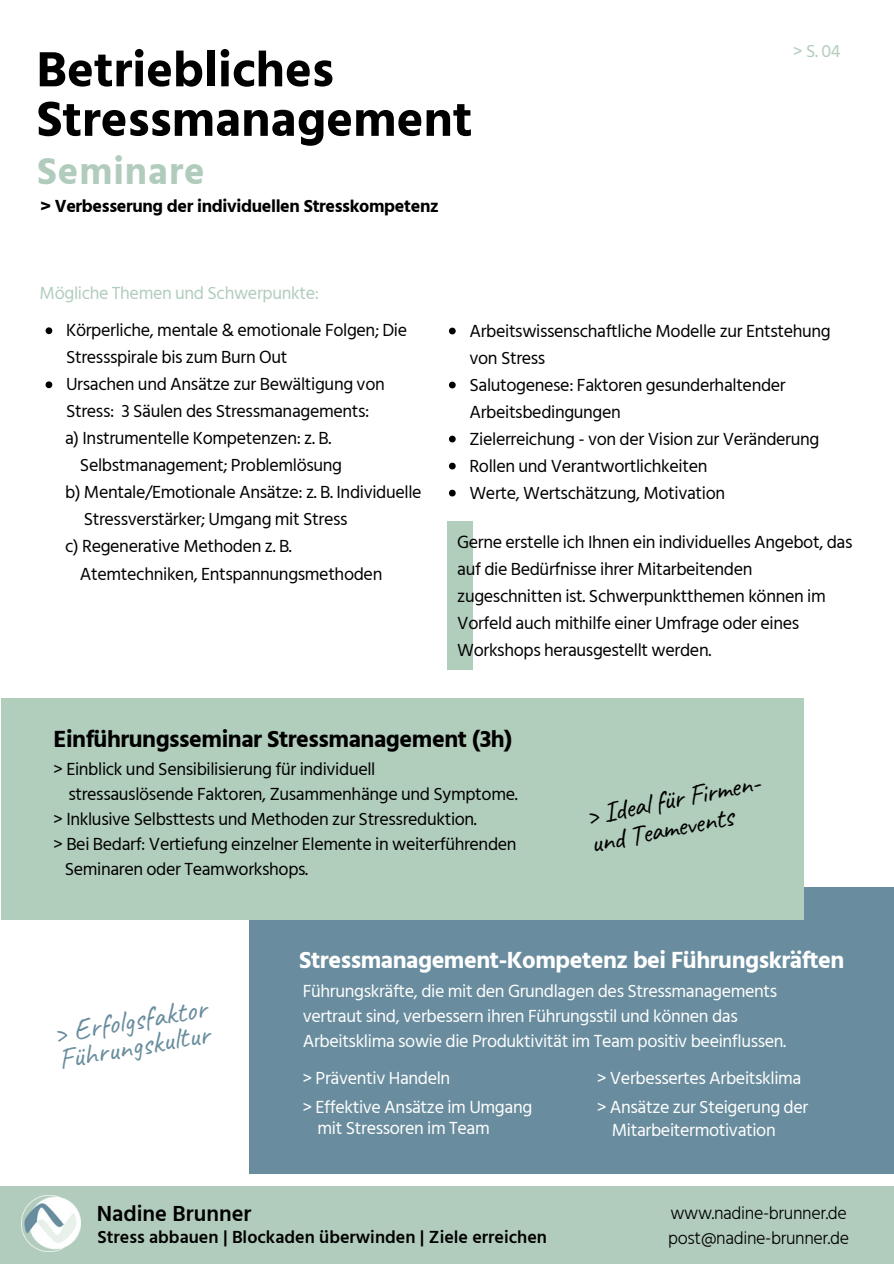
<style>
.page{position:relative;width:894px;height:1264px;background:#fff}
.page>*{position:absolute;margin:0;border:0;box-sizing:border-box;transform-origin:0 0}
.t1{font:700 50.55px/49.5px "Hind Siliguri";color:#000}
.t2{font:700 38.55px "Hind Siliguri";letter-spacing:.025em;color:#b1ccbc}
.t3{font:29.7px/26px "Caveat";color:#698d9e}
.t4{font:28.5px/28.2px "Caveat";color:#000}
.t5{font:700 24px "Hind Siliguri";letter-spacing:-.02em;color:#fff}
.t6{font:700 24px "Hind Siliguri";letter-spacing:-.02em;color:#000}
.t7{font:600 22.35px "Hind Siliguri";color:#000}
.t8{font:18px/27px "Hind Siliguri";letter-spacing:-.02em;color:#000}
.t9{font:18px/24.8px "Hind Siliguri";letter-spacing:-.02em;color:#fff}
.t10{font:600 18px "Hind Siliguri";color:#000}
.t11{font:700 18px "Hind Siliguri";letter-spacing:-.02em;color:#000}
.t12{font:300 18px "Hind Siliguri";letter-spacing:-.02em;color:#000}
.t13{font:18px "Hind Siliguri";letter-spacing:-.02em;color:#b1ccbc}
</style>
<div class="page">
<svg style="left:46px;top:327px;width:6px;height:7px"></svg>
<svg style="left:46px;top:381px;width:6px;height:7px"></svg>
<div style="left:249px;top:887px;width:644px;height:287px;background:#698d9e"></div>
<div style="left:2px;top:697px;width:802px;height:222px;background:#b1cdbc"></div>
<svg style="left:449px;top:327px;width:6px;height:7px"></svg>
<svg style="left:449px;top:381px;width:6px;height:7px"></svg>
<svg style="left:449px;top:435px;width:6px;height:7px"></svg>
<svg style="left:449px;top:462px;width:6px;height:7px"></svg>
<svg style="left:449px;top:489px;width:6px;height:7px"></svg>
<div style="left:0;top:1186px;width:893px;height:77px;background:#b1ccbc"></div>
<img style="left:22px;top:1195px;width:58px;height:56px">
<div style="left:447px;top:521px;width:25px;height:148px;background:#b1cdbc"></div>
<h5 class="t1" style="left:36px;top:44px;width:437px">Betriebliches<br>Stressmanagement</h5>
<h6 class="t2" style="left:37px;top:148px;width:169px">Seminare</h6>
<h2 class="t11" style="left:40px;top:195px;width:399px">&gt; Verbesserung der individuellen Stresskompetenz</h2>
<h1 class="t13" style="left:40px;top:282px;width:281px">Mögliche Themen und Schwerpunkte:</h1>
<p class="t13" style="left:793px;top:40px;width:49px">&gt;S.04</p>
<p class="t8" style="left:66px;top:317px;width:342px">Körperliche, mentale &amp; emotionale Folgen; Die<br>Stressspirale bis zum Burn Out</p>
<p class="t8" style="left:66px;top:371px;width:320px">Ursachen und Ansätze zur Bewältigung von<br>Stress: 3 Säulen des Stressmanagements:</p>
<p class="t8" style="left:65px;top:425px;width:268px">a) Instrumentelle Kompetenzen: z. B.</p>
<p class="t8" style="left:80px;top:452px;width:263px">Selbstmanagement; Problemlösung</p>
<p class="t8" style="left:65px;top:479px;width:358px">b) Mentale/Emotionale Ansätze: z. B. Individuelle</p>
<p class="t8" style="left:84px;top:506px;width:265px">Stressverstärker; Umgang mit Stress</p>
<p class="t8" style="left:65px;top:533px;width:228px">c) Regenerative Methoden z. B.</p>
<p class="t8" style="left:80px;top:560px;width:304px">Atemtechniken, Entspannungsmethoden</p>
<p class="t8" style="left:469px;top:317px;width:363px">Arbeitswissenschaftliche Modelle zur Entstehung von Stress</p>
<p class="t8" style="left:469px;top:371px;width:318px">Salutogenese: Faktoren gesunderhaltender<br>Arbeitsbedingungen</p>
<p class="t8" style="left:469px;top:425px;width:351px">Zielerreichung - von der Vision zur Veränderung</p>
<p class="t8" style="left:469px;top:452px;width:239px">Rollen und Verantwortlichkeiten</p>
<p class="t8" style="left:469px;top:479px;width:257px">Werte, Wertschätzung, Motivation</p>
<p class="t8" style="left:457px;top:528px;width:397px">Gerne erstelle ich Ihnen ein individuelles Angebot, das auf die Bedürfnisse ihrer Mitarbeitenden zugeschnitten ist. Schwerpunktthemen können im Vorfeld auch mithilfe einer Umfrage oder eines Workshops herausgestellt werden.</p>
<p class="t6" style="left:54px;top:725px;width:460px">Einführungsseminar Stressmanagement (3h)</p>
<p class="t8" style="left:54px;top:755px;width:323px">&gt; Einblick und Sensibilisierung für individuell</p>
<p class="t8" style="left:68px;top:780px;width:450px">stressauslösende Faktoren, Zusammenhänge und Symptome.</p>
<p class="t8" style="left:54px;top:805px;width:425px">&gt; Inklusive Selbsttests und Methoden zur Stressreduktion.</p>
<p class="t8" style="left:54px;top:830px;width:464px">&gt; Bei Bedarf: Vertiefung einzelner Elemente in weiterführenden</p>
<h4 class="t8" style="left:65px;top:854px;width:245px">Seminaren oder Teamworkshops.</h4>
<p class="t4" style="left:582px;top:802px;width:187px;rotate:-11deg">&gt; Ideal für Firmen&shy;und Teamevents</p>
<p class="t3" style="left:50px;top:1021px;width:157px;rotate:-10deg">&gt; Erfolgsfaktor<br>Führungskultur</p>
<p class="t5" style="left:299px;top:945px;width:546px">Stressmanagement-Kompetenz bei Führungskräften</p>
<p class="t9" style="left:302px;top:978px;width:485px">Führungskräfte, die mit den Grundlagen des Stressmanagements vertraut sind, verbessern ihren Führungsstil und können das<br>Arbeitsklima sowie die Produktivität im Team positiv beeinflussen.</p>
<p class="t9" style="left:302px;top:1065px;width:149px">&gt; Präventiv Handeln</p>
<h3 class="t9" style="left:597px;top:1065px;width:206px">&gt; Verbessertes Arbeitsklima</h3>
<p class="t9" style="left:302px;top:1094px;width:231px">&gt; Effektive Ansätze im Umgang</p>
<h4 class="t9" style="left:317px;top:1115px;width:174px">mit Stressoren im Team</h4>
<h6 class="t9" style="left:597px;top:1094px;width:213px">&gt; Ansätze zur Steigerung der</h6>
<p class="t9" style="left:611px;top:1117px;width:165px">Mitarbeitermotivation</p>
<h3 class="t7" style="left:97px;top:1200px;width:156px">Nadine Brunner</h3>
<h4 class="t10" style="left:97px;top:1225px;width:451px">Stress abbauen | Blockaden überwinden | Ziele erreichen</h4>
<p class="t12" style="left:670px;top:1202px;width:178px">www.nadine-brunner.de</p>
<p class="t12" style="left:668px;top:1227px;width:182px">post@nadine-brunner.de</p>
</div>
